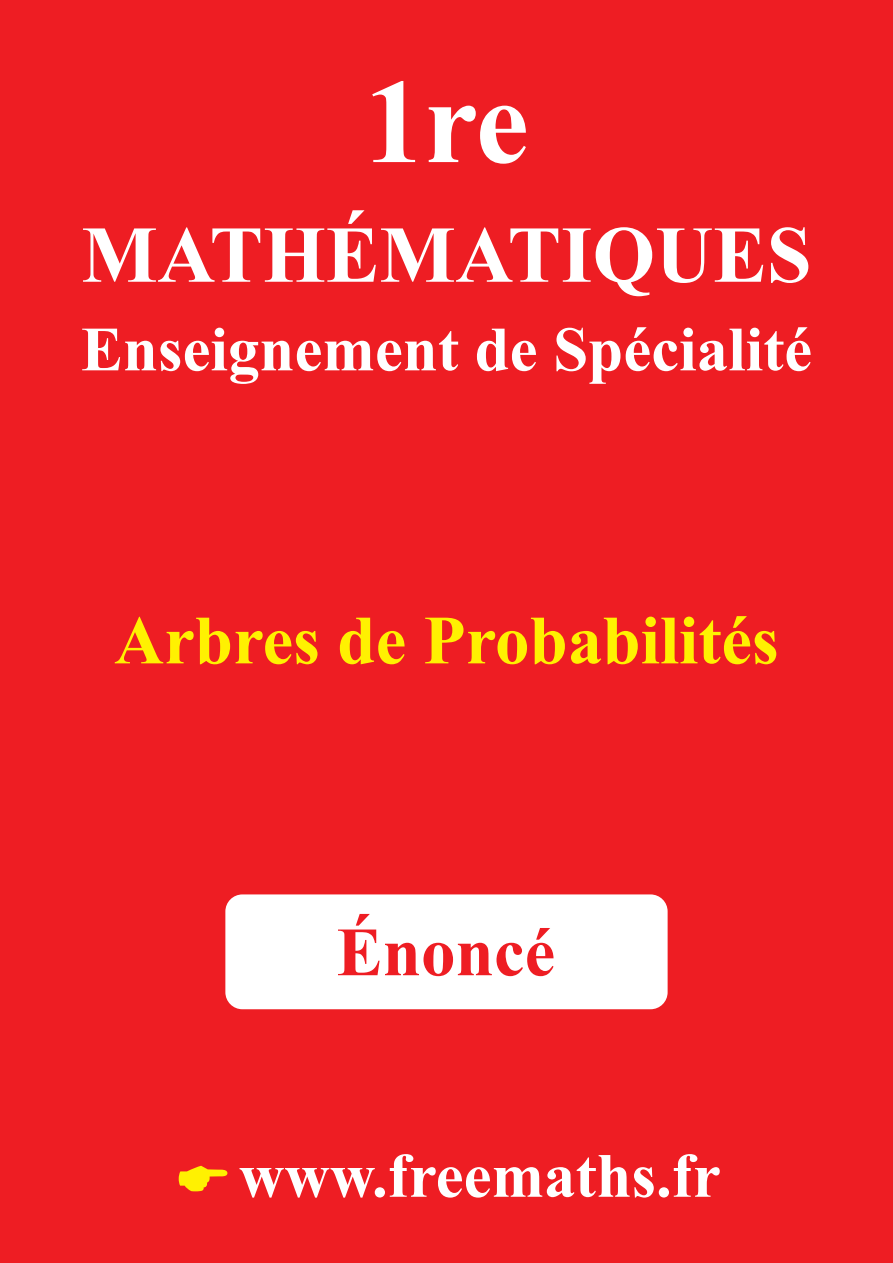
<style>
.page{position:relative;width:893px;height:1263px;background:#ee1d23}
.page>*{position:absolute;margin:0;border:0;box-sizing:border-box;transform-origin:0 0}
.t1{font:700 120px "Times New Roman";color:#fff}
.t2{font:700 80.4px "Times New Roman";color:#fff}
.t3{font:700 69px "Times New Roman";color:#fff101}
.t4{font:700 69px "Times New Roman";color:#ee1d23}
.t5{font:700 63px "Times New Roman";color:#fff}
</style>
<div class="page">
<div style="left:225px;top:894px;width:443px;height:115px;background:#fff;border-radius:17px"></div>
<h1 class="t1" style="left:364px;top:39px;width:166px">1re</h1>
<p class="t2" style="left:81px;top:199px;width:732px">MATHÉMATIQUES</p>
<p class="t5" style="left:81px;top:306px;width:733px">Enseignement de Spécialité</p>
<p class="t3" style="left:114px;top:592px;width:666px">Arbres de Probabilités</p>
<p class="t4" style="left:337px;top:904px;width:220px">Énoncé</p>
<p class="t5" style="left:239px;top:1132px;width:483px">www.freemaths.fr</p>
</div>
